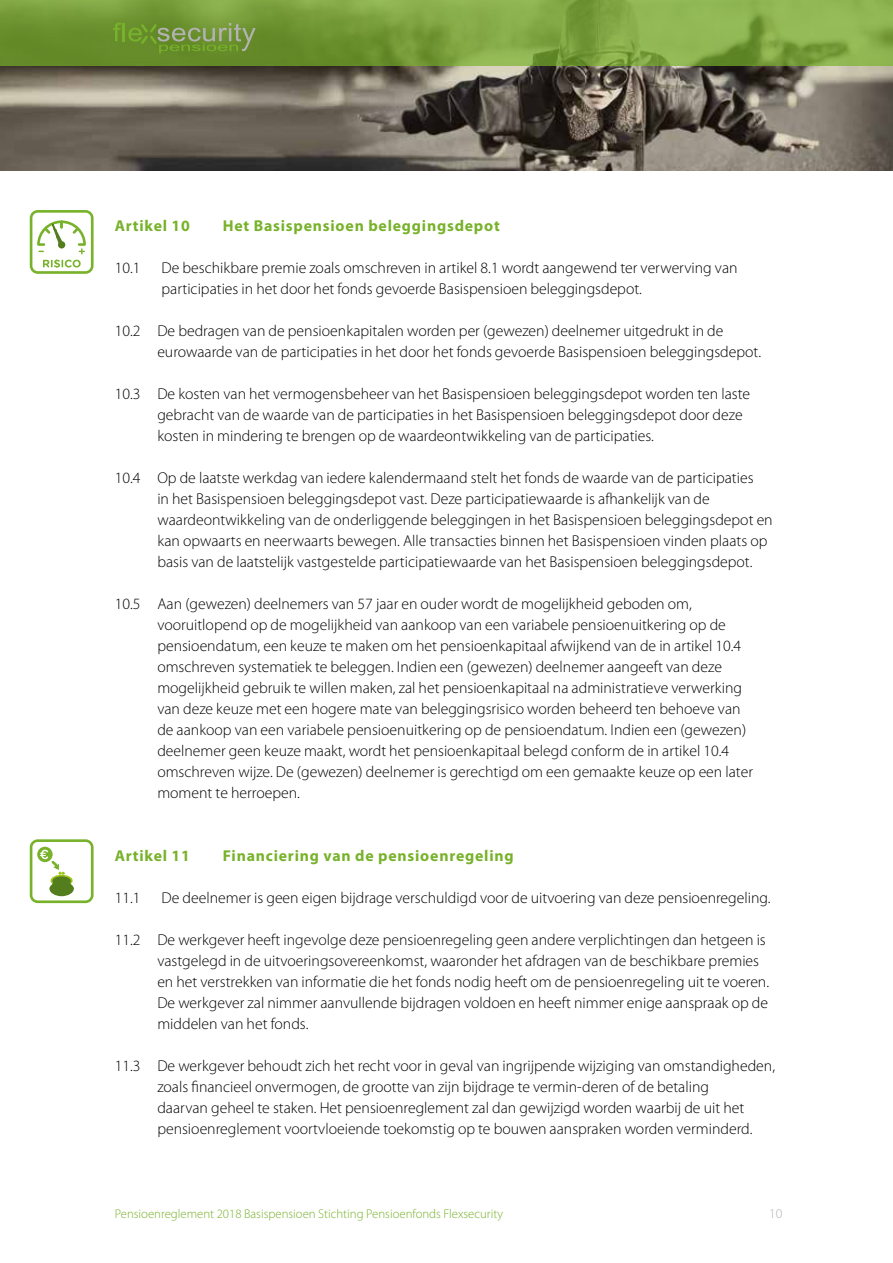
<style>
.page{position:relative;width:893px;height:1263px;background:#fff}
.page>*{position:absolute;margin:0;border:0;box-sizing:border-box;transform-origin:0 0}
.t1{font:300 15.75px/21px "Myriad Pro";color:#000}
.t2{font:700 15.75px "Myriad Pro";letter-spacing:.05em;color:#78b22b}
.t3{font:300 13.5px "Myriad Pro";color:#b3b2b2}
.t4{font:300 12.75px "Myriad Pro";color:#78b22b}
</style>
<div class="page">
<img style="left:0;top:66px;width:893px;height:105px">
<svg style="left:0;top:0;width:893px;height:66px;background:#7ca23f"></svg>
<svg style="left:113px;top:22px;width:143px;height:31px;background:#73963d"></svg>
<svg style="left:30px;top:839px;width:64px;height:64px"></svg>
<svg style="left:30px;top:210px;width:64px;height:64px"></svg>
<p class="t2" style="left:115px;top:215px;width:77px">Artikel 10</p>
<p class="t2" style="left:223px;top:215px;width:279px">Het Basispensioen beleggingsdepot</p>
<p class="t1" style="left:115px;top:257px;width:27px">10.1</p>
<p class="t1" style="left:162px;top:257px;width:578px">De beschikbare premie zoals omschreven in artikel 8.1 wordt aangewend ter verwerving van participaties in het door het fonds gevoerde Basispensioen beleggingsdepot.</p>
<p class="t1" style="left:157px;top:320px;width:605px;text-indent:-43px">10.2 De bedragen van de pensioenkapitalen worden per (gewezen) deelnemer uitgedrukt in de eurowaarde van de participaties in het door het fonds gevoerde Basispensioen beleggingsdepot.</p>
<p class="t1" style="left:157px;top:383px;width:594px;text-indent:-43px">10.3 De kosten van het vermogensbeheer van het Basispensioen beleggingsdepot worden ten laste gebracht van de waarde van de participaties in het Basispensioen beleggingsdepot door deze kosten in mindering te brengen op de waardeontwikkeling van de participaties.</p>
<p class="t1" style="left:157px;top:467px;width:617px;text-indent:-43px">10.4 Op de laatste werkdag van iedere kalendermaand stelt het fonds de waarde van de participaties<br>in het Basispensioen beleggingsdepot vast. Deze participatiewaarde is afhankelijk van de waardeontwikkeling van de onderliggende beleggingen in het Basispensioen beleggingsdepot en kan opwaarts en neerwaarts bewegen. Alle transacties binnen het Basispensioen vinden plaats op basis van de laatstelijk vastgestelde participatiewaarde van het Basispensioen beleggingsdepot.</p>
<p class="t1" style="left:157px;top:593px;width:597px;text-indent:-43px">10.5 Aan (gewezen) deelnemers van 57 jaar en ouder wordt de mogelijkheid geboden om, vooruitlopend op de mogelijkheid van aankoop van een variabele pensioenuitkering op de pensioendatum, een keuze te maken om het pensioenkapitaal afwijkend van de in artikel 10.4 omschreven systematiek te beleggen. Indien een (gewezen) deelnemer aangeeft van deze mogelijkheid gebruik te willen maken, zal het pensioenkapitaal na administratieve verwerking van deze keuze met een hogere mate van beleggingsrisico worden beheerd ten behoeve van de aankoop van een variabele pensioenuitkering op de pensioendatum. Indien een (gewezen) deelnemer geen keuze maakt, wordt het pensioenkapitaal belegd conform de in artikel 10.4 omschreven wijze. De (gewezen) deelnemer is gerechtigd om een gemaakte keuze op een later moment te herroepen.</p>
<p class="t2" style="left:115px;top:845px;width:77px">Artikel 11</p>
<p class="t2" style="left:223px;top:845px;width:292px">Financiering van de pensioenregeling</p>
<p class="t1" style="left:115px;top:887px;width:27px">11.1</p>
<p class="t1" style="left:162px;top:887px;width:610px">De deelnemer is geen eigen bijdrage verschuldigd voor de uitvoering van deze pensioenregeling.</p>
<p class="t1" style="left:157px;top:929px;width:613px;text-indent:-43px">11.2 De werkgever heeft ingevolge deze pensioenregeling geen andere verplichtingen dan hetgeen is vastgelegd in de uitvoeringsovereenkomst, waaronder het afdragen van de beschikbare premies en het verstrekken van informatie die het fonds nodig heeft om de pensioenregeling uit te voeren.<br>De werkgever zal nimmer aanvullende bijdragen voldoen en heeft nimmer enige aanspraak op de middelen van het fonds.</p>
<p class="t1" style="left:157px;top:1055px;width:619px;text-indent:-43px">11.3 De werkgever behoudt zich het recht voor in geval van ingrijpende wijziging van omstandigheden, zoals financieel onvermogen, de grootte van zijn bijdrage te vermin-deren of de betaling<br>daarvan geheel te staken. Het pensioenreglement zal dan gewijzigd worden waarbij de uit het pensioenreglement voortvloeiende toekomstig op te bouwen aanspraken worden verminderd.</p>
<p class="t4" style="left:115px;top:1206px;width:390px">Pensioenreglement 2018 Basispensioen Stichting Pensioenfonds Flexsecurity</p>
<p class="t3" style="left:769px;top:1205px;width:15px">10</p>
</div>
